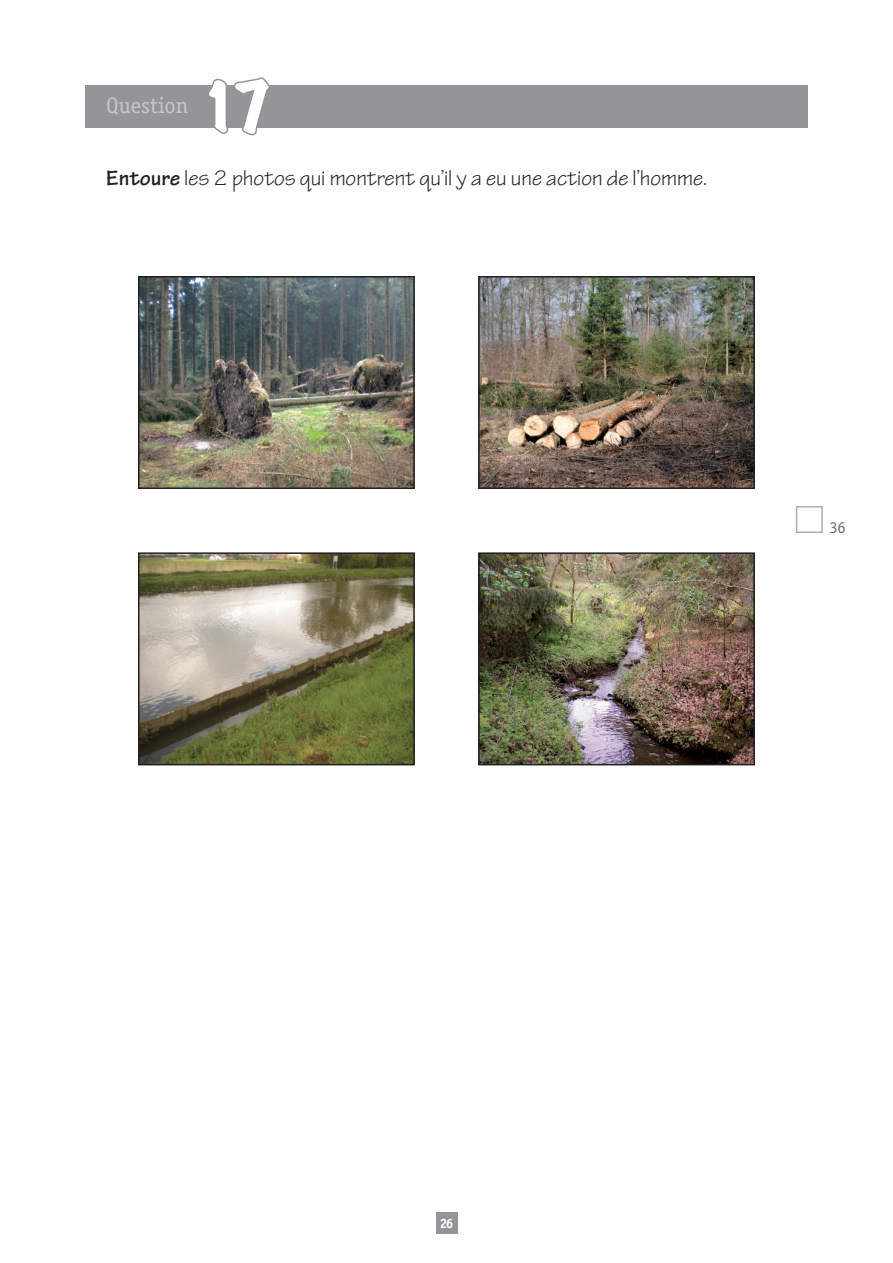
<style>
.page{position:relative;width:893px;height:1263px;background:#fff}
.page>*{position:absolute;margin:0;border:0;box-sizing:border-box;transform-origin:0 0}
.t1{font:expanded 60px "Marker Felt";color:#fff}
.BLOC_QUESTION{font:22.5px "Tekton Pro";color:#231f20}
.t2{font:22.5px "Officina Serif";color:#c7c8ca}
.t3{font:16.5px "Officina Sans";color:#6c6d70}
.t4{font:700 13.5px "Officina Serif";color:#fff}
.s1{font-weight:700}
</style>
<div class="page">
<div style="left:436px;top:1212px;width:21px;height:21px;background:#939598"></div>
<div style="left:796px;top:506px;width:27px;height:27px;border:2px solid #adaeb2"></div>
<div style="left:85px;top:85px;width:723px;height:42px;background:#939598"></div>
<svg style="left:205px;top:77px;width:67px;height:59px"></svg>
<img style="left:141px;top:279px;width:271px;height:207px">
<div style="left:138px;top:276px;width:277px;height:213px;border:2px solid #231f20"></div>
<img style="left:481px;top:279px;width:271px;height:207px">
<div style="left:478px;top:276px;width:277px;height:213px;border:2px solid #231f20"></div>
<img style="left:141px;top:555px;width:271px;height:207px">
<div style="left:138px;top:552px;width:277px;height:213px;border:2px solid #231f20"></div>
<img style="left:481px;top:555px;width:271px;height:207px">
<div style="left:478px;top:552px;width:277px;height:213px;border:2px solid #231f20"></div>
<p class="t2" style="left:106px;top:92px;width:84px">Question</p>
<p class="t1" style="left:200px;top:63px;width:74px">17</p>
<p class="BLOC_QUESTION" style="left:106px;top:165px;width:602px"><span class="s1">Entoure</span> les 2 photos qui montrent qu’il y a eu une action de l’homme.</p>
<p class="t3" style="left:829px;top:518px;width:18px">36</p>
<p class="t4" style="left:440px;top:1215px;width:15px">26</p>
</div>
